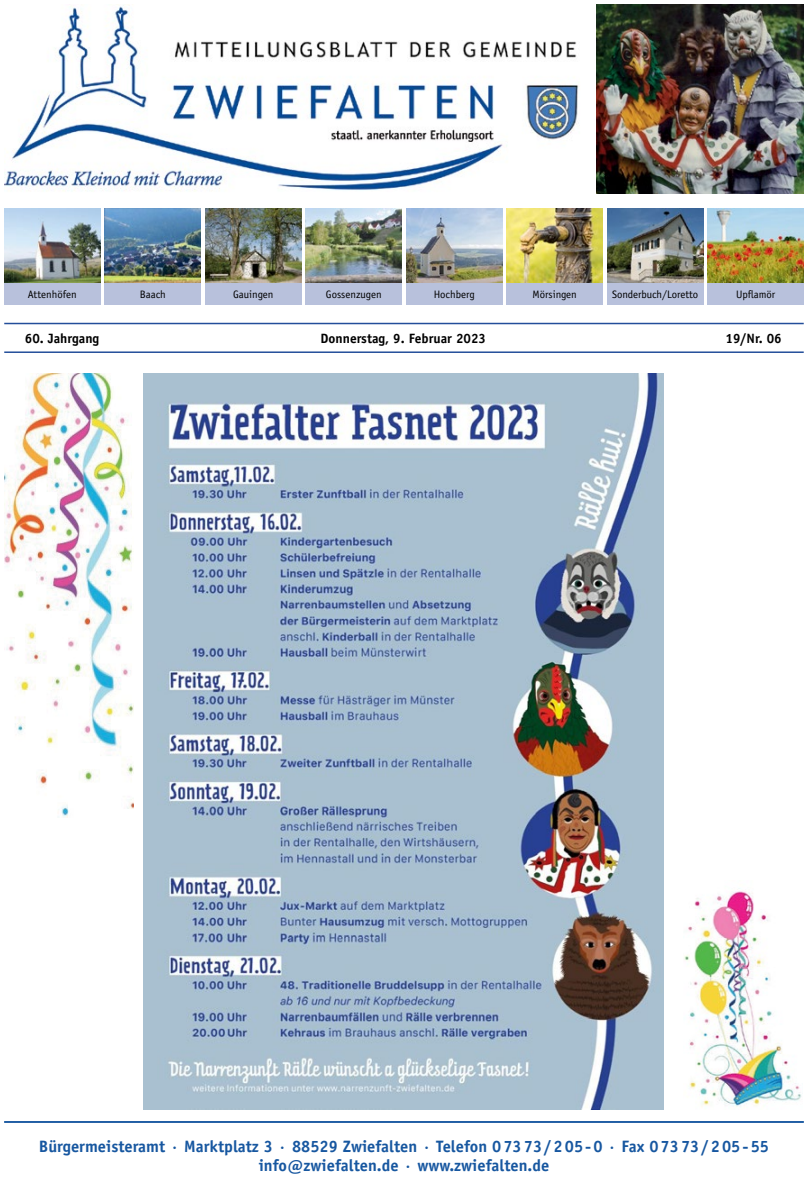
<style>
.page{position:relative;width:808px;height:1178px;background:#fff}
.page>*{position:absolute;margin:0;border:0;box-sizing:border-box;transform-origin:0 0}
.t1{font:700 16.5px/19.5px "Officina Sans";color:#1757a0;text-align:center}
.t2{font:700 13.5px "Officina Sans";color:#000}
.t3{font:10.8px "Officina Sans";color:#000}
</style>
<div class="page">
<hr style="left:4px;top:1121px;width:800px;height:2px;background:#1757a0">
<div style="left:4px;top:324px;width:800px;height:29px;background:#fff;border:2px solid #fff"></div>
<img style="left:143px;top:373px;width:520px;height:736px">
<img style="left:684px;top:888px;width:118px;height:220px">
<img style="left:5px;top:373px;width:128px;height:444px">
<img style="left:4px;top:4px;width:576px;height:187px">
<img style="left:4px;top:208px;width:96px;height:75px">
<img style="left:105px;top:208px;width:96px;height:75px">
<img style="left:205px;top:208px;width:96px;height:75px">
<img style="left:306px;top:208px;width:96px;height:75px">
<img style="left:406px;top:208px;width:96px;height:75px">
<img style="left:507px;top:208px;width:96px;height:75px">
<img style="left:607px;top:208px;width:96px;height:75px">
<img style="left:708px;top:208px;width:96px;height:75px">
<div style="left:4px;top:283px;width:96px;height:21px;background:#b8c1dc"></div>
<div style="left:205px;top:283px;width:96px;height:21px;background:#b8c1dc"></div>
<div style="left:306px;top:283px;width:96px;height:21px;background:#b8c1dc"></div>
<div style="left:607px;top:283px;width:96px;height:21px;background:#b8c1dc"></div>
<div style="left:708px;top:283px;width:96px;height:21px;background:#b8c1dc"></div>
<div style="left:507px;top:283px;width:96px;height:21px;background:#b8c1dc"></div>
<div style="left:406px;top:283px;width:96px;height:21px;background:#b8c1dc"></div>
<div style="left:105px;top:283px;width:96px;height:21px;background:#b8c1dc"></div>
<hr style="left:4px;top:323px;width:800px;height:1px;background:#234e9a">
<hr style="left:4px;top:351px;width:800px;height:2px;background:#234e9a">
<img style="left:597px;top:4px;width:207px;height:190px">
<p class="t3" style="left:28px;top:288px;width:50px">Attenhöfen</p>
<p class="t3" style="left:140px;top:288px;width:28px">Baach</p>
<p class="t3" style="left:233px;top:288px;width:42px">Gauingen</p>
<p class="t3" style="left:326px;top:288px;width:57px">Gossenzugen</p>
<p class="t3" style="left:434px;top:288px;width:42px">Hochberg</p>
<p class="t3" style="left:532px;top:288px;width:46px">Mörsingen</p>
<p class="t3" style="left:612px;top:288px;width:88px">Sonderbuch/Loretto</p>
<p class="t3" style="left:736px;top:288px;width:41px">Upflamör</p>
<p class="t2" style="left:25px;top:330px;width:76px">60. Jahrgang</p>
<p class="t2" style="left:320px;top:330px;width:167px">Donnerstag, 9. Februar 2023</p>
<p class="t2" style="left:725px;top:330px;width:58px">19/Nr. 06</p>
<p class="t1" style="left:39px;top:1136px;width:731px">Bürgermeisteramt · Marktplatz 3 · 88529 Zwiefalten · Telefon 07373/205-0 · Fax 07373/205-55 info@zwiefalten.de · www.zwiefalten.de</p>
</div>
